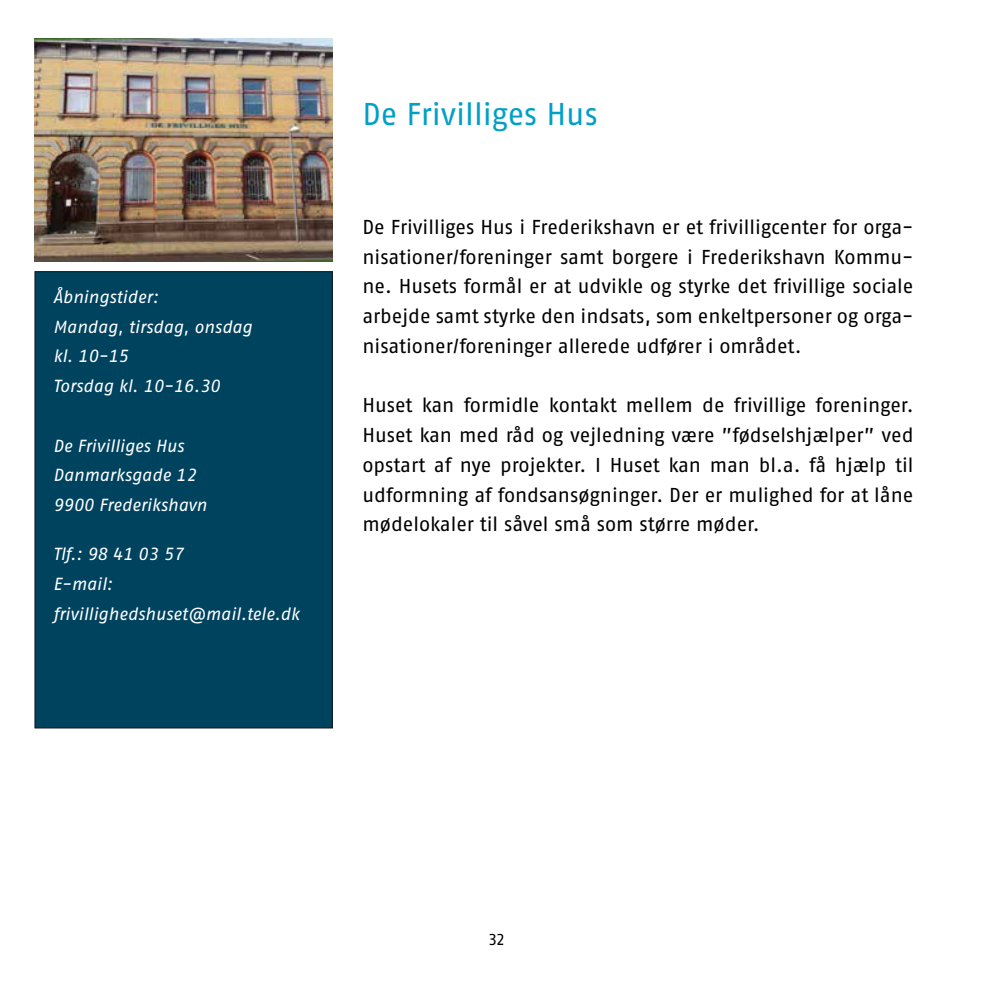
<style>
.page{position:relative;width:993px;height:993px;background:#fff}
.page>*{position:absolute;margin:0;border:0;box-sizing:border-box;transform-origin:0 0}
.t1{font:31.5px "Fago No";letter-spacing:-.005em;color:#00a0c6}
.t2{font:20.12px/29.8px "Fago No";color:#000;text-align:justify}
.t3{font:italic 17.5px/29.8px "Fago No Regular Tf";letter-spacing:-.005em;color:#fff}
.t4{font:15.75px "Fago No Regular Tf";color:#000}
</style>
<div class="page">
<div style="left:35px;top:271px;width:297px;height:457px;background:#00435f;border:1px solid #0b131d"></div>
<img style="left:35px;top:38px;width:297px;height:223px">
<p class="t3" style="left:53px;top:281px;width:200px">Åbningstider:<br>Mandag, tirsdag, onsdag kl. 10-15<br>Torsdag kl. 10-16.30</p>
<p class="t3" style="left:53px;top:430px;width:155px">De Frivilliges Hus<br>Danmarksgade 12<br>9900 Frederikshavn</p>
<p class="t3" style="left:53px;top:539px;width:248px">Tlf.: 98 41 03 57<br>E-mail: frivillighedshuset@mail.tele.dk</p>
<h1 class="t1" style="left:362px;top:96px;width:237px">De Frivilliges Hus</h1>
<p class="t2" style="left:362px;top:211px;width:552px">De Frivilliges Hus i Frederikshavn er et frivilligcenter for orga&shy;nisationer/foreninger samt borgere i Frederikshavn Kommu&shy;ne. Husets formål er at udvikle og styrke det frivillige sociale arbejde samt styrke den indsats, som enkeltpersoner og orga&shy;nisationer/foreninger allerede udfører i området.</p>
<p class="t2" style="left:362px;top:390px;width:552px">Huset kan formidle kontakt mellem de frivillige foreninger.<br>Huset kan med råd og vejledning være ”fødselshjælper” ved opstart af nye projekter. I Huset kan man bl.a. få hjælp til udformning af fondsansøgninger. Der er mulighed for at låne mødelokaler til såvel små som større møder.</p>
<p class="t4" style="left:488px;top:930px;width:18px">32</p>
</div>
